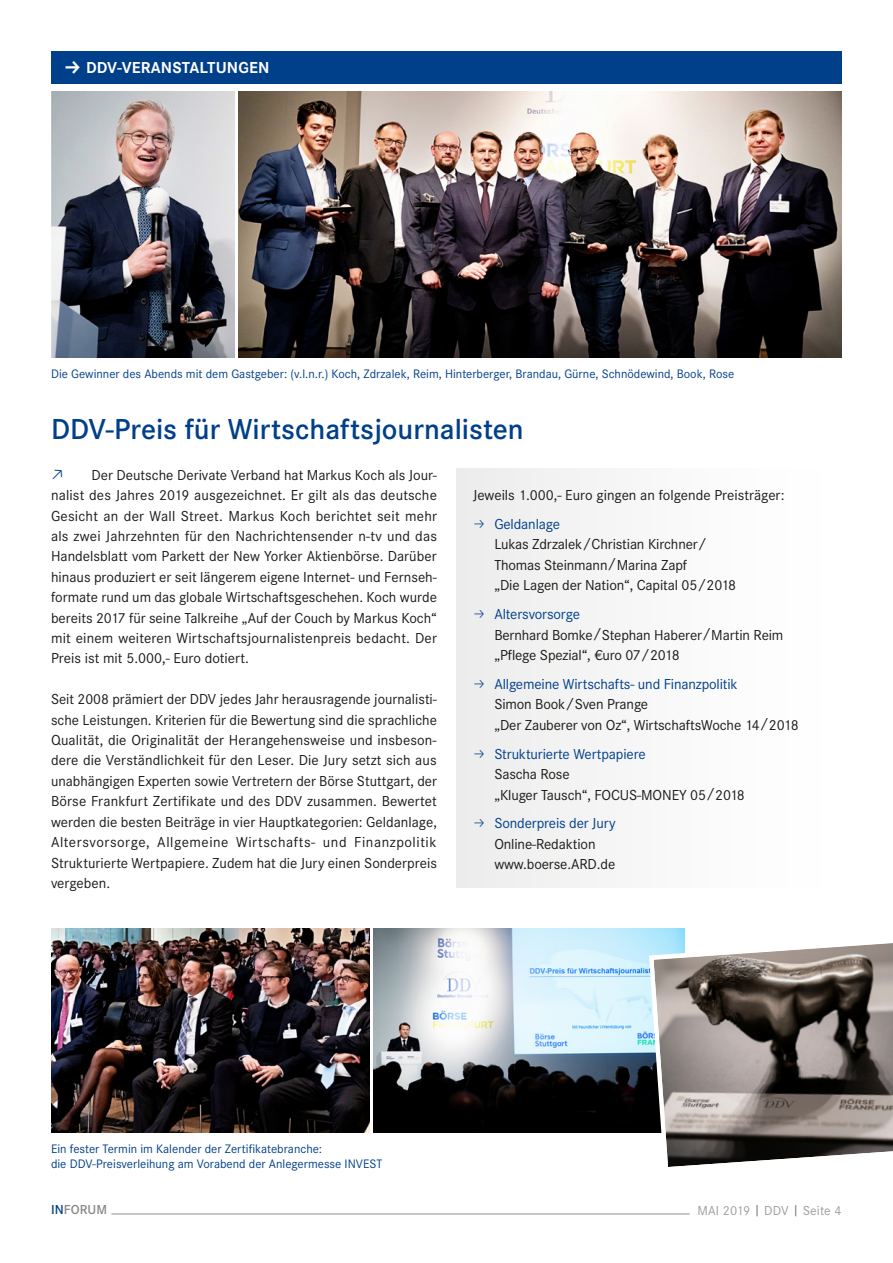
<style>
.page{position:relative;width:893px;height:1263px;background:#fff}
.page>*{position:absolute;margin:0;border:0;box-sizing:border-box;transform-origin:0 0}
.t1{font:30px "Corporate STOT Dem";color:#003f89}
.t2{font:700 16.5px "Corporate STOT";letter-spacing:.01em;color:#fff}
.t3{font:15px/20.4px "Corporate STOT";letter-spacing:-.01em;color:#1a1a18}
.t4{font:15px "Corporate STOT";letter-spacing:-.01em;color:#003f89}
.t5{font:13.5px "Corporate STOT";letter-spacing:.01em;color:#9d9d9c}
.t6{font:13.5px "Corporate STOT Dem";letter-spacing:.01em;color:#878786}
.t7{font:12.75px/15px "Corporate STOT";color:#003f89}
.s1{color:#003f89}
.s2{color:#6f6f6e}
</style>
<div class="page">
<hr style="left:111px;top:1213px;width:579px;height:1px;background:#9d9d9c">
<img style="left:51px;top:92px;width:183px;height:265px">
<img style="left:239px;top:92px;width:603px;height:265px">
<div style="left:456px;top:469px;width:437px;height:419px;background:#f9f9f9"></div>
<div style="left:51px;top:51px;width:791px;height:32px;background:#003f89"></div>
<img style="left:374px;top:929px;width:310px;height:204px">
<img style="left:51px;top:929px;width:318px;height:204px">
<svg style="left:647px;top:935px;width:246px;height:232px;background:#837d7a"></svg>
<svg style="left:474px;top:520px;width:10px;height:8px"></svg>
<svg style="left:474px;top:610px;width:10px;height:8px"></svg>
<svg style="left:474px;top:680px;width:10px;height:8px"></svg>
<svg style="left:474px;top:750px;width:10px;height:8px"></svg>
<svg style="left:474px;top:819px;width:10px;height:8px"></svg>
<p class="t2" style="left:86px;top:59px;width:185px">DDV-VERANSTALTUNGEN</p>
<p class="t7" style="left:51px;top:366px;width:685px">Die Gewinner des Abends mit dem Gastgeber: (v.l.n.r.) Koch, Zdrzalek, Reim, Hinterberger, Brandau, Gürne, Schnödewind, Book, Rose</p>
<h1 class="t1" style="left:51px;top:412px;width:474px">DDV-Preis für Wirtschaftsjournalisten</h1>
<p class="t3" style="left:51px;top:465px;width:388px;text-align:justify"><span class="s1">□</span> Der Deutsche Derivate Verband hat Markus Koch als Jour&shy;nalist des Jahres 2019 ausgezeichnet. Er gilt als das deutsche Gesicht an der Wall Street. Markus Koch berichtet seit mehr als zwei Jahrzehnten für den Nachrichtensender n-tv und das Handelsblatt vom Parkett der New Yorker Aktienbörse. Darüber hinaus produziert er seit längerem eigene Internet- und Fernseh&shy;formate rund um das globale Wirtschaftsgeschehen. Koch wurde bereits 2017 für seine Talkreihe „Auf der Couch by Markus Koch“ mit einem weiteren Wirtschaftsjournalistenpreis bedacht. Der Preis ist mit 5.000,- Euro dotiert.</p>
<p class="t3" style="left:51px;top:689px;width:387px;text-align:justify">Seit 2008 prämiert der DDV jedes Jahr herausragende journalisti&shy;sche Leistungen. Kriterien für die Bewertung sind die sprachliche Qualität, die Originalität der Herangehensweise und insbeson&shy;dere die Verständlichkeit für den Leser. Die Jury setzt sich aus unabhängigen Experten sowie Vertretern der Börse Stuttgart, der Börse Frankfurt Zertifikate und des DDV zusammen. Bewertet werden die besten Beiträge in vier Hauptkategorien: Geldanlage, Altersvorsorge, Allgemeine Wirtschafts- und Finanzpolitik Strukturierte Wertpapiere. Zudem hat die Jury einen Sonderpreis vergeben.</p>
<p class="t3" style="left:473px;top:485px;width:313px">Jeweils 1.000,- Euro gingen an folgende Preisträger:</p>
<p class="t4" style="left:494px;top:515px;width:67px">Geldanlage</p>
<p class="t3" style="left:494px;top:534px;width:243px">Lukas Zdrzalek/Christian Kirchner/<br>Thomas Steinmann/Marina Zapf<br>„Die Lagen der Nation“, Capital 05/2018</p>
<p class="t4" style="left:494px;top:606px;width:87px">Altersvorsorge</p>
<p class="t3" style="left:494px;top:624px;width:291px">Bernhard Bomke/Stephan Haberer/Martin Reim „Pflege Spezial“, €uro 07/2018</p>
<p class="t4" style="left:494px;top:675px;width:245px">Allgemeine Wirtschafts- und Finanzpolitik</p>
<p class="t3" style="left:494px;top:694px;width:306px">Simon Book/Sven Prange<br>„Der Zauberer von Oz“, WirtschaftsWoche 14/2018</p>
<p class="t4" style="left:494px;top:745px;width:153px">Strukturierte Wertpapiere</p>
<p class="t3" style="left:494px;top:764px;width:252px">Sascha Rose<br>„Kluger Tausch“, FOCUS-MONEY 05/2018</p>
<p class="t4" style="left:494px;top:815px;width:123px">Sonderpreis der Jury</p>
<p class="t3" style="left:494px;top:834px;width:122px">Online-Redaktion www.boerse.ARD.de</p>
<p class="t7" style="left:51px;top:1141px;width:333px">Ein fester Termin im Kalender der Zertifikatebranche:<br>die DDV-Preisverleihung am Vorabend der Anlegermesse INVEST</p>
<p class="t6" style="left:51px;top:1202px;width:58px"><span class="s1">IN</span>FORUM</p>
<p class="t5" style="left:697px;top:1202px;width:146px">MAI 2019 <span class="s2">|</span> DDV <span class="s2">|</span> Seite 4</p>
</div>
